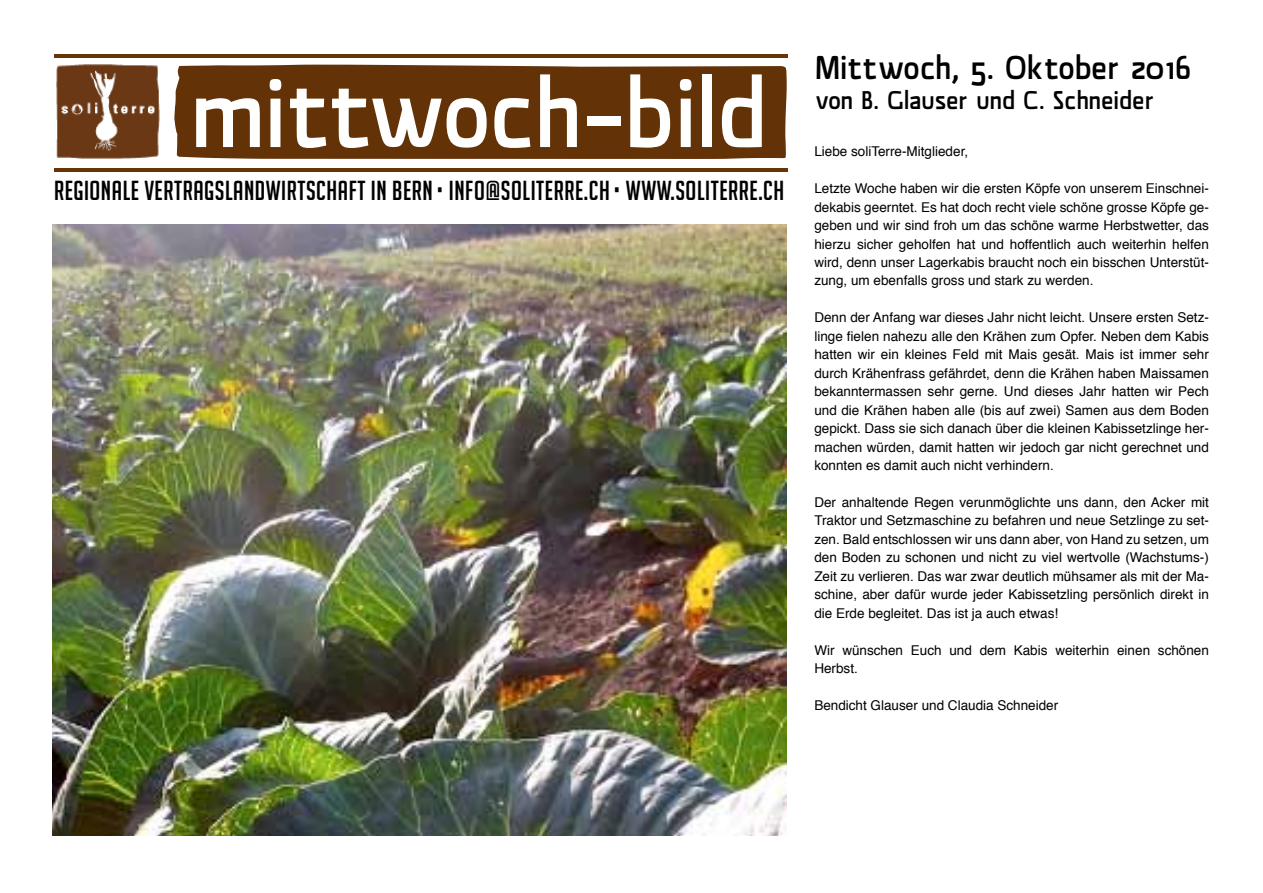
<style>
.page{position:relative;width:1263px;height:893px;background:#fff}
.page>*{position:absolute;margin:0;border:0;box-sizing:border-box;transform-origin:0 0}
.t1{font:500 96.9px "Material Sans";letter-spacing:-.005em;color:#fff}
.t2{font:500 33px "Material Sans";color:#000}
.t3{font:26.85px "Big Noodle Titling";letter-spacing:.02em;color:#000}
.t4{font:500 25.5px "Material Sans";color:#000}
.t5{font:13.5px/18.5px "Helvetica";color:#000;text-align:justify}
</style>
<div class="page">
<img style="left:56px;top:64px;width:104px;height:95px">
<hr style="left:54px;top:168px;width:734px;height:4px;background:#653407">
<hr style="left:54px;top:54px;width:734px;height:3px;background:#653407">
<div style="left:174px;top:65px;width:613px;height:94px;background:#643207"></div>
<img style="left:53px;top:224px;width:733px;height:611px">
<h1 class="t1" style="left:191px;top:60px;width:577px">mittwoch-bild</h1>
<h3 class="t3" style="left:54px;top:176px;width:732px">REGIONALE VERTRAGSLANDWIRTSCHAFT IN BERN • INFO@SOLITERRE.CH • WWW.SOLITERRE.CH</h3>
<h2 class="t2" style="left:815px;top:49px;width:378px">Mittwoch, 5. Oktober 2016</h2>
<h3 class="t4" style="left:815px;top:86px;width:341px">von B. Glauser und C. Schneider</h3>
<p class="t5" style="left:814px;top:143px;width:155px">Liebe soliTerre-Mitglieder,</p>
<p class="t5" style="left:814px;top:180px;width:396px">Letzte Woche haben wir die ersten Köpfe von unserem Einschnei&shy;dekabis geerntet. Es hat doch recht viele schöne grosse Köpfe ge&shy;geben und wir sind froh um das schöne warme Herbstwetter, das hierzu sicher geholfen hat und hoffentlich auch weiterhin helfen wird, denn unser Lagerkabis braucht noch ein bisschen Unterstüt&shy;zung, um ebenfalls gross und stark zu werden.</p>
<p class="t5" style="left:814px;top:309px;width:396px">Denn der Anfang war dieses Jahr nicht leicht. Unsere ersten Setz&shy;linge fielen nahezu alle den Krähen zum Opfer. Neben dem Kabis hatten wir ein kleines Feld mit Mais gesät. Mais ist immer sehr durch Krähenfrass gefährdet, denn die Krähen haben Maissamen bekanntermassen sehr gerne. Und dieses Jahr hatten wir Pech und die Krähen haben alle (bis auf zwei) Samen aus dem Boden gepickt. Dass sie sich danach über die kleinen Kabissetzlinge her&shy;machen würden, damit hatten wir jedoch gar nicht gerechnet und konnten es damit auch nicht verhindern.</p>
<p class="t5" style="left:814px;top:493px;width:396px">Der anhaltende Regen verunmöglichte uns dann, den Acker mit Traktor und Setzmaschine zu befahren und neue Setzlinge zu set&shy;zen. Bald entschlossen wir uns dann aber, von Hand zu setzen, um den Boden zu schonen und nicht zu viel wertvolle (Wachstums-)<br>Zeit zu verlieren. Das war zwar deutlich mühsamer als mit der Ma&shy;schine, aber dafür wurde jeder Kabissetzling persönlich direkt in die Erde begleitet. Das ist ja auch etwas!</p>
<p class="t5" style="left:814px;top:641px;width:396px">Wir wünschen Euch und dem Kabis weiterhin einen schönen<br>Herbst.</p>
<p class="t5" style="left:814px;top:696px;width:245px">Bendicht Glauser und Claudia Schneider</p>
</div>
